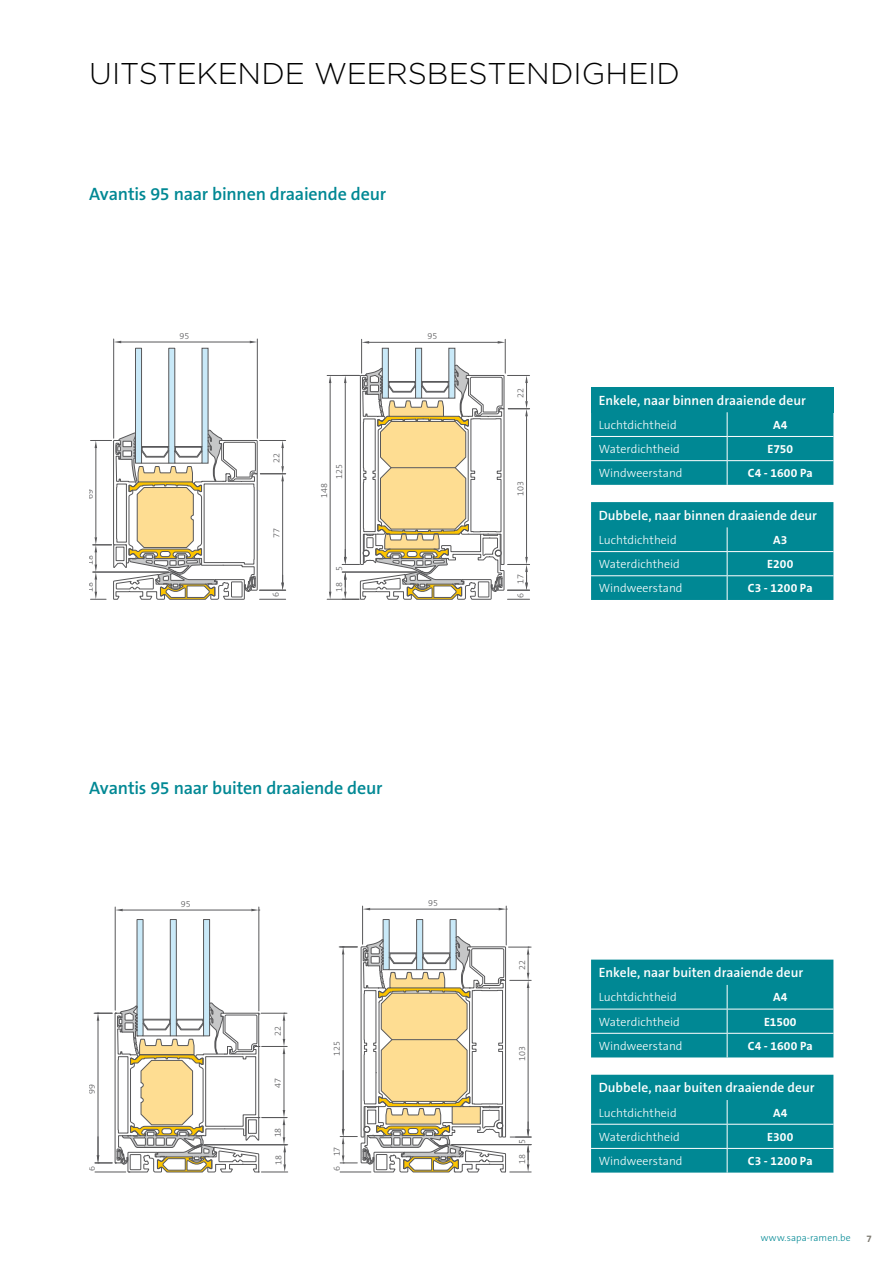
<style>
.page{position:relative;width:893px;height:1263px;background:#fff}
.page>*{position:absolute;margin:0;border:0;box-sizing:border-box;transform-origin:0 0}
.t1{font:300 30px "Gotham";letter-spacing:-.005em;color:#000}
.t2{font:600 18px "The Sans B W6";letter-spacing:-.015em;color:#008894}
.t3{font:600 13.5px "The Sans B W6";color:#fff}
.t4{font:300 12px "The Sans B W3";color:#fff}
.t5{font:700 12px "The Sans B W7";letter-spacing:.005em;color:#fff}
.t6{font:300 9.75px "The Sans B W3";letter-spacing:.015em;color:#008894}
.t7{font:700 9.75px "The Sans B W7";color:#7e7b72}
.t8{font:300 9px "The Sans B W3";color:#58585a}
</style>
<div class="page">
<hr style="left:361px;top:339px;width:1px;height:34px;background:#58585a">
<hr style="left:505px;top:339px;width:1px;height:34px;background:#58585a">
<hr style="left:327px;top:599px;width:32px;height:1px;background:#58585a">
<hr style="left:327px;top:375px;width:32px;height:1px;background:#58585a">
<hr style="left:330px;top:383px;width:1px;height:209px;background:#58585a">
<hr style="left:113px;top:339px;width:1px;height:99px;background:#58585a">
<hr style="left:257px;top:339px;width:1px;height:99px;background:#58585a">
<svg style="left:329px;top:592px;width:2px;height:7px"></svg>
<svg style="left:329px;top:376px;width:2px;height:7px"></svg>
<svg style="left:342px;top:341px;width:188px;height:259px"></svg>
<svg style="left:91px;top:341px;width:195px;height:259px"></svg>
<hr style="left:115px;top:907px;width:1px;height:103px;background:#58585a">
<hr style="left:259px;top:907px;width:1px;height:104px;background:#58585a">
<hr style="left:123px;top:910px;width:128px;height:1px;background:#58585a">
<svg style="left:115px;top:909px;width:8px;height:2px"></svg>
<svg style="left:251px;top:909px;width:9px;height:2px"></svg>
<hr style="left:362px;top:906px;width:1px;height:38px;background:#58585a">
<hr style="left:506px;top:906px;width:1px;height:39px;background:#58585a">
<hr style="left:370px;top:909px;width:129px;height:1px;background:#58585a">
<svg style="left:363px;top:908px;width:7px;height:2px"></svg>
<svg style="left:499px;top:908px;width:8px;height:2px"></svg>
<svg style="left:94px;top:919px;width:194px;height:254px"></svg>
<svg style="left:339px;top:919px;width:192px;height:254px"></svg>
<div style="left:591px;top:387px;width:242px;height:25px;background:#008894"></div>
<svg style="left:591px;top:412px;width:242px;height:73px;background:#098c97"></svg>
<div style="left:591px;top:502px;width:242px;height:98px;background:#008894"></div>
<div style="left:591px;top:959px;width:242px;height:98px;background:#008894"></div>
<div style="left:591px;top:1075px;width:242px;height:97px;background:#008894"></div>
<h1 class="t1" style="left:89px;top:54px;width:592px">UITSTEKENDE WEERSBESTENDIGHEID</h1>
<h2 class="t2" style="left:89px;top:183px;width:298px">Avantis 95 naar binnen draaiende deur</h2>
<p class="t8" style="left:84px;top:499px;width:11px;rotate:-90deg">69</p>
<p class="t8" style="left:84px;top:565px;width:11px;rotate:-90deg">18</p>
<p class="t8" style="left:84px;top:592px;width:11px;rotate:-90deg">18</p>
<p class="t8" style="left:180px;top:330px;width:11px">95</p>
<p class="t8" style="left:271px;top:463px;width:11px;rotate:-90deg">22</p>
<p class="t8" style="left:271px;top:538px;width:11px;rotate:-90deg">77</p>
<p class="t8" style="left:270px;top:597px;width:6px;rotate:-90deg">6</p>
<p class="t8" style="left:272px;top:603px;width:11px;rotate:-90deg">22</p>
<p class="t8" style="left:318px;top:498px;width:16px;rotate:-90deg">148</p>
<p class="t8" style="left:333px;top:479px;width:16px;rotate:-90deg">125</p>
<p class="t8" style="left:333px;top:592px;width:27px;rotate:-90deg">18 5</p>
<p class="t8" style="left:427px;top:330px;width:11px">95</p>
<p class="t8" style="left:515px;top:398px;width:11px;rotate:-90deg">22</p>
<p class="t8" style="left:515px;top:496px;width:16px;rotate:-90deg">103</p>
<p class="t8" style="left:515px;top:598px;width:25px;rotate:-90deg">6 17</p>
<p class="t3" style="left:599px;top:391px;width:209px">Enkele, naar binnen draaiende deur</p>
<p class="t4" style="left:599px;top:417px;width:79px">Luchtdichtheid</p>
<p class="t5" style="left:773px;top:417px;width:16px">A4</p>
<p class="t4" style="left:599px;top:441px;width:83px">Waterdichtheid</p>
<p class="t5" style="left:767px;top:441px;width:27px">E750</p>
<p class="t4" style="left:599px;top:465px;width:85px">Windweerstand</p>
<p class="t5" style="left:748px;top:465px;width:66px">C4 - 1600 Pa</p>
<p class="t3" style="left:599px;top:506px;width:220px">Dubbele, naar binnen draaiende deur</p>
<p class="t4" style="left:599px;top:532px;width:79px">Luchtdichtheid</p>
<p class="t5" style="left:773px;top:532px;width:16px">A3</p>
<p class="t4" style="left:599px;top:556px;width:83px">Waterdichtheid</p>
<p class="t5" style="left:767px;top:556px;width:27px">E200</p>
<p class="t4" style="left:599px;top:580px;width:85px">Windweerstand</p>
<p class="t5" style="left:748px;top:580px;width:66px">C3 - 1200 Pa</p>
<h2 class="t2" style="left:89px;top:776px;width:295px">Avantis 95 naar buiten draaiende deur</h2>
<p class="t8" style="left:181px;top:898px;width:11px">95</p>
<p class="t8" style="left:428px;top:897px;width:11px">95</p>
<p class="t8" style="left:86px;top:1094px;width:11px;rotate:-90deg">99</p>
<p class="t8" style="left:86px;top:1171px;width:6px;rotate:-90deg">6</p>
<p class="t8" style="left:272px;top:1036px;width:11px;rotate:-90deg">22</p>
<p class="t8" style="left:272px;top:1088px;width:11px;rotate:-90deg">47</p>
<p class="t8" style="left:272px;top:1137px;width:11px;rotate:-90deg">18</p>
<p class="t8" style="left:273px;top:1165px;width:11px;rotate:-90deg">18</p>
<p class="t8" style="left:331px;top:1055px;width:16px;rotate:-90deg">125</p>
<p class="t8" style="left:331px;top:1156px;width:11px;rotate:-90deg">17</p>
<p class="t8" style="left:331px;top:1171px;width:6px;rotate:-90deg">6</p>
<p class="t8" style="left:516px;top:969px;width:11px;rotate:-90deg">22</p>
<p class="t8" style="left:516px;top:1061px;width:16px;rotate:-90deg">103</p>
<p class="t8" style="left:516px;top:1144px;width:6px;rotate:-90deg">5</p>
<p class="t8" style="left:516px;top:1164px;width:11px;rotate:-90deg">18</p>
<p class="t3" style="left:599px;top:964px;width:206px">Enkele, naar buiten draaiende deur</p>
<p class="t4" style="left:599px;top:990px;width:79px">Luchtdichtheid</p>
<p class="t5" style="left:773px;top:990px;width:16px">A4</p>
<p class="t4" style="left:599px;top:1014px;width:83px">Waterdichtheid</p>
<p class="t5" style="left:764px;top:1014px;width:34px">E1500</p>
<p class="t4" style="left:599px;top:1038px;width:85px">Windweerstand</p>
<p class="t5" style="left:748px;top:1038px;width:66px">C4 - 1600 Pa</p>
<p class="t3" style="left:599px;top:1079px;width:217px">Dubbele, naar buiten draaiende deur</p>
<p class="t4" style="left:599px;top:1105px;width:79px">Luchtdichtheid</p>
<p class="t5" style="left:773px;top:1105px;width:16px">A4</p>
<p class="t4" style="left:599px;top:1129px;width:83px">Waterdichtheid</p>
<p class="t5" style="left:767px;top:1129px;width:27px">E300</p>
<p class="t4" style="left:599px;top:1153px;width:85px">Windweerstand</p>
<p class="t5" style="left:748px;top:1153px;width:66px">C3 - 1200 Pa</p>
<p class="t6" style="left:761px;top:1232px;width:92px">www.sapa-ramen.be</p>
<p class="t7" style="left:866px;top:1232px;width:7px">7</p>
</div>
